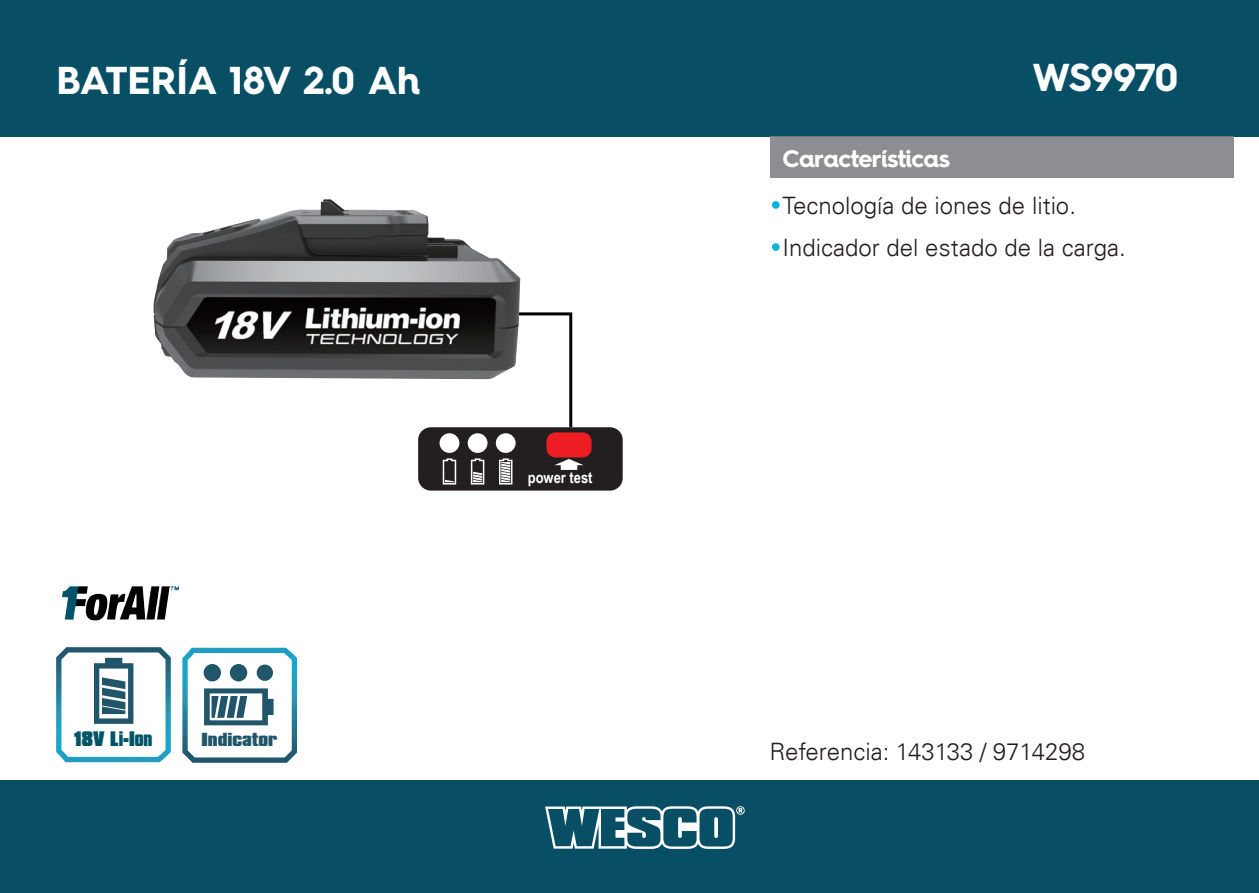
<style>
.page{position:relative;width:1259px;height:893px;background:#fff}
.page>*{position:absolute;margin:0;border:0;box-sizing:border-box;transform-origin:0 0}
.t1{font:700 39px "Hurme Geometric Sans 4";letter-spacing:-.01em;color:#fff}
.t2{font:300 24px "Univers LT";color:#231f20}
.t3{font:700 24px "Hurme Geometric Sans 4";letter-spacing:-.025em;color:#fff}
.t4{font:900 18px "Compacta BT";color:#005467;scale:.82 1}
.t5{font:900 16.2px "Compacta BT";color:#21556a}
.t6{font:700 15.6px "Arial Narrow";color:#fff}
</style>
<div class="page">
<div style="left:0;top:780px;width:1259px;height:113px;background:#084f66"></div>
<svg style="left:545px;top:806px;width:199px;height:43px"></svg>
<div style="left:0;top:0;width:1259px;height:137px;background:#084f66"></div>
<div style="left:770px;top:137px;width:463px;height:41px;background:#8c8e91"></div>
<div style="left:772px;top:201px;width:7px;height:8px;background:#00b4dc;border-radius:50%"></div>
<div style="left:772px;top:243px;width:7px;height:8px;background:#00b4dc;border-radius:50%"></div>
<img style="left:56px;top:647px;width:115px;height:115px">
<svg style="left:94px;top:658px;width:39px;height:66px"></svg>
<img style="left:182px;top:648px;width:115px;height:115px">
<svg style="left:204px;top:688px;width:69px;height:37px"></svg>
<div style="left:204px;top:664px;width:17px;height:17px;background:#21556a;border-radius:50%"></div>
<div style="left:230px;top:664px;width:17px;height:17px;background:#21556a;border-radius:50%"></div>
<div style="left:257px;top:664px;width:16px;height:17px;background:#21556a;border-radius:50%"></div>
<svg style="left:520px;top:312px;width:53px;height:115px"></svg>
<div style="left:418px;top:427px;width:205px;height:64px;background:#231f20;border-radius:13px"></div>
<div style="left:439px;top:433px;width:20px;height:20px;background:#fff;border-radius:50%"></div>
<div style="left:468px;top:433px;width:19px;height:20px;background:#fff;border-radius:50%"></div>
<div style="left:496px;top:433px;width:19px;height:20px;background:#fff;border-radius:50%"></div>
<div style="left:546px;top:432px;width:45px;height:25px;background:#ee1d23;border-radius:9px"></div>
<svg style="left:499px;top:458px;width:13px;height:26px"></svg>
<svg style="left:471px;top:458px;width:13px;height:26px"></svg>
<svg style="left:443px;top:458px;width:13px;height:26px"></svg>
<svg style="left:554px;top:459px;width:29px;height:11px"></svg>
<img style="left:153px;top:199px;width:367px;height:180px">
<img style="left:62px;top:586px;width:117px;height:35px">
<p class="t1" style="left:56px;top:53px;width:365px">BATERÍA 18V 2.0 Ah</p>
<p class="t1" style="left:1032px;top:50px;width:147px">WS9970</p>
<p class="t3" style="left:782px;top:141px;width:169px">Características</p>
<p class="t4" style="left:74px;top:728px;width:97px">18V Li-Ion</p>
<p class="t5" style="left:201px;top:730px;width:77px">Indicator</p>
<p class="t6" style="left:528px;top:466px;width:66px">power test</p>
<p class="t2" style="left:782px;top:191px;width:295px">Tecnología de iones de litio.</p>
<p class="t2" style="left:782px;top:233px;width:345px">Indicador del estado de la carga.</p>
<p class="t2" style="left:769px;top:737px;width:317px">Referencia: 143133 / 9714298</p>
</div>
